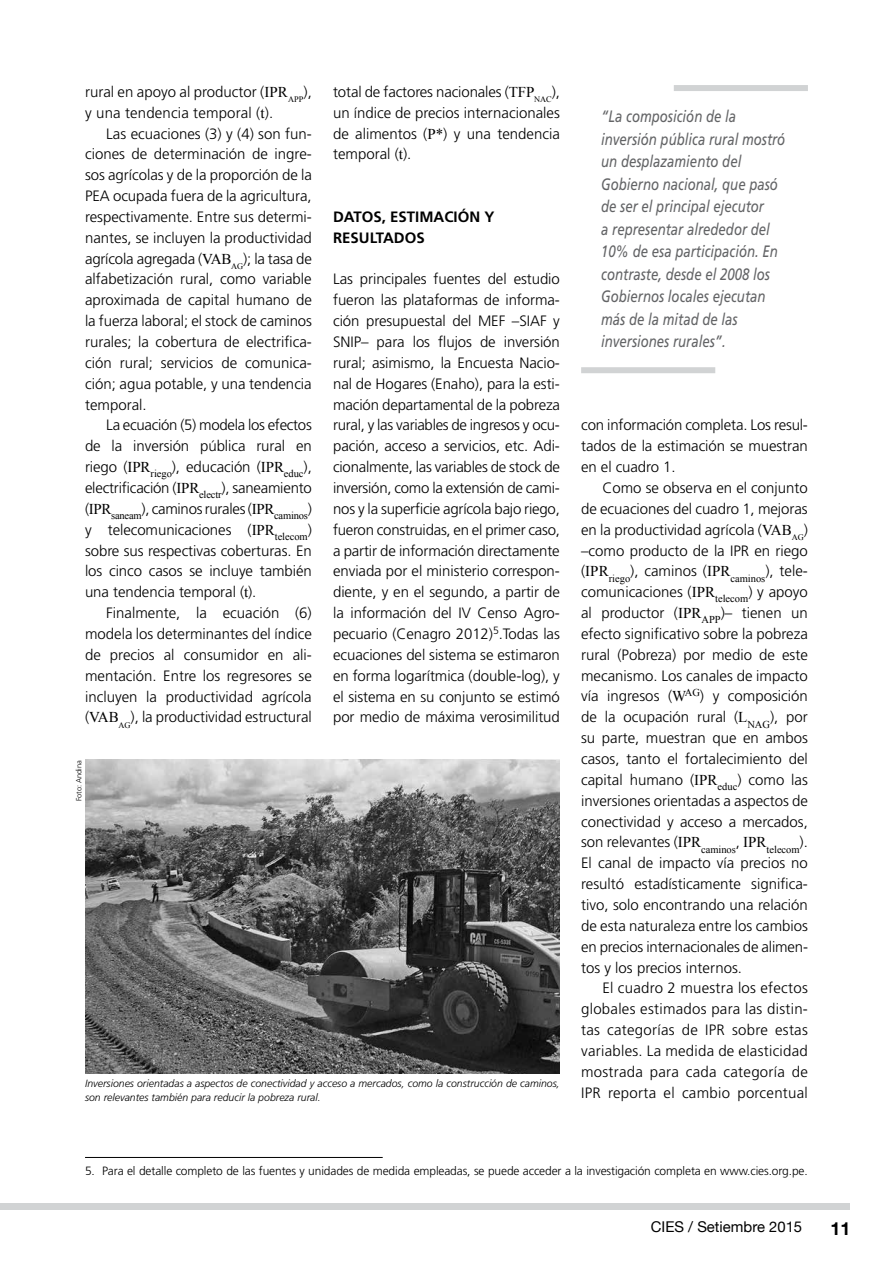
<style>
.page{position:relative;width:893px;height:1263px;background:#fff}
.page>*{position:absolute;margin:0;border:0;box-sizing:border-box;transform-origin:0 0}
.t1{font:700 18px "Helvetica Neue";color:#000}
.t2{font:italic 16.5px/22.5px "Frutiger";color:#636466;scale:.8 1}
.t3{font:300 15px/20.9px "Frutiger";color:#000;text-align:justify}
.t4{font:700 15px/20.9px "Frutiger";color:#000}
.t5{font:14.85px "Helvetica Neue";color:#000}
.t6{font:300 12px "Frutiger";letter-spacing:-.01em;color:#000}
.t7{font:italic 300 10.5px/13.5px "Frutiger";color:#000}
.t8{font:300 7.5px "Frutiger";color:#000}
.s1{font-family:"Times New Roman";font-weight:400}
</style>
<div class="page">
<div style="left:0;top:1203px;width:850px;height:7px;background:#d1d3d4"></div>
<div style="left:581px;top:367px;width:134px;height:6px;background:#d1d3d4"></div>
<div style="left:674px;top:85px;width:134px;height:6px;background:#d1d3d4"></div>
<img style="left:85px;top:760px;width:475px;height:313px">
<hr style="left:85px;top:1157px;width:298px;height:1px;background:#000">
<p class="t3" style="left:85px;top:81px;width:228px">rural en apoyo al productor (<span class="s1">IPR</span><sub>APP</sub>), y una tendencia temporal (<span class="s1">t</span>).</p>
<p class="t3" style="left:85px;top:123px;width:228px;text-indent:21px">Las ecuaciones (3) y (4) son fun&shy;ciones de determinación de ingre&shy;sos agrícolas y de la proporción de la PEA ocupada fuera de la agricultura, respectivamente. Entre sus determi&shy;nantes, se incluyen la productividad agrícola agregada (<span class="s1">VAB</span><sub>AG</sub>); la tasa de alfabetización rural, como variable aproximada de capital humano de la fuerza laboral; el stock de caminos rurales; la cobertura de electrifica&shy;ción rural; servicios de comunica&shy;ción; agua potable, y una tendencia temporal.</p>
<p class="t3" style="left:85px;top:415px;width:228px;text-indent:21px">La ecuación (5) modela los efectos de la inversión pública rural en riego (<span class="s1">IPR</span><sub>riego</sub>), educación (<span class="s1">IPR</span><sub>educ</sub>), electrificación (<span class="s1">IPR</span><sub>electr</sub>), saneamiento (<span class="s1">IPR</span><sub>saneam</sub>), caminos rurales (<span class="s1">IPR</span><sub>caminos</sub>) y telecomunicaciones (<span class="s1">IPR</span><sub>telecom</sub>) sobre sus respectivas coberturas. En los cinco casos se incluye también una tendencia temporal (<span class="s1">t</span>).</p>
<p class="t3" style="left:85px;top:602px;width:228px;text-indent:21px">Finalmente, la ecuación (6) modela los determinantes del índice de precios al consumidor en ali&shy;mentación. Entre los regresores se incluyen la productividad agrícola (<span class="s1">VAB</span><sub>AG</sub>), la productividad estructural</p>
<p class="t8" style="left:75px;top:801px;width:43px;rotate:-90deg">Foto: Andina</p>
<p class="t3" style="left:333px;top:81px;width:228px">total de factores nacionales (<span class="s1">TFP</span><sub>NAC</sub>), un índice de precios internacionales de alimentos (<span class="s1">P*</span>) y una tendencia temporal (<span class="s1">t</span>).</p>
<p class="t4" style="left:333px;top:206px;width:163px">DATOS, ESTIMACIÓN Y<br>RESULTADOS</p>
<p class="t3" style="left:333px;top:269px;width:228px">Las principales fuentes del estudio fueron las plataformas de informa&shy;ción presupuestal del MEF –SIAF y SNIP– para los flujos de inversión rural; asimismo, la Encuesta Nacio&shy;nal de Hogares (Enaho), para la esti&shy;mación departamental de la pobreza rural, y las variables de ingresos y ocu&shy;pación, acceso a servicios, etc. Adi&shy;cionalmente, las variables de stock de inversión, como la extensión de cami&shy;nos y la superficie agrícola bajo riego, fueron construidas, en el primer caso, a partir de información directamente enviada por el ministerio correspon&shy;diente, y en el segundo, a partir de la información del IV Censo Agro&shy;pecuario (Cenagro 2012)<sup>5</sup>.Todas las ecuaciones del sistema se estimaron en forma logarítmica (double-log), y el sistema en su conjunto se estimó por medio de máxima verosimilitud</p>
<p class="t7" style="left:85px;top:1077px;width:476px">Inversiones orientadas a aspectos de conectividad y acceso a mercados, como la construcción de caminos, son relevantes también para reducir la pobreza rural.</p>
<p class="t2" style="left:601px;top:105px;width:232px">“La composición de la inversión pública rural mostró un desplazamiento del<br>Gobierno nacional, que pasó de ser el principal ejecutor<br>a representar alrededor del<br>10% de esa participación. En contraste, desde el 2008 los<br>Gobiernos locales ejecutan más de la mitad de las inversiones rurales”.</p>
<p class="t3" style="left:581px;top:415px;width:228px">con información completa. Los resul&shy;tados de la estimación se muestran en el cuadro 1.</p>
<p class="t3" style="left:581px;top:477px;width:228px;text-indent:21px">Como se observa en el conjunto de ecuaciones del cuadro 1, mejoras en la productividad agrícola (<span class="s1">VAB</span><sub>AG</sub>) –como producto de la IPR en riego (<span class="s1">IPR</span><sub>riego</sub>), caminos (<span class="s1">IPR</span><sub>caminos</sub>), tele&shy;comunicaciones (<span class="s1">IPR</span><sub>telecom</sub>) y apoyo al productor (<span class="s1">IPR</span><sub>APP</sub>)– tienen un efecto significativo sobre la pobreza rural (Pobreza) por medio de este mecanismo. Los canales de impacto vía ingresos (<span class="s1">W</span><sup>AG</sup>) y composición de la ocupación rural (<span class="s1">L</span><sub>NAG</sub>), por su parte, muestran que en ambos casos, tanto el fortalecimiento del capital humano (<span class="s1">IPR</span><sub>educ</sub>) como las inversiones orientadas a aspectos de conectividad y acceso a mercados, son relevantes (<span class="s1">IPR</span><sub>caminos</sub>, <span class="s1">IPR</span><sub>telecom</sub>).<br>El canal de impacto vía precios no resultó estadísticamente significa&shy;tivo, solo encontrando una relación de esta naturaleza entre los cambios en precios internacionales de alimen&shy;tos y los precios internos.</p>
<p class="t3" style="left:581px;top:978px;width:228px;text-indent:21px">El cuadro 2 muestra los efectos globales estimados para las distin&shy;tas categorías de IPR sobre estas variables. La medida de elasticidad mostrada para cada categoría de IPR reporta el cambio porcentual</p>
<p class="t6" style="left:85px;top:1164px;width:724px">5. Para el detalle completo de las fuentes y unidades de medida empleadas, se puede acceder a la investigación completa en www.cies.org.pe.</p>
<p class="t5" style="left:651px;top:1218px;width:153px">CIES / Setiembre 2015</p>
<p class="t1" style="left:830px;top:1217px;width:22px">11</p>
</div>
